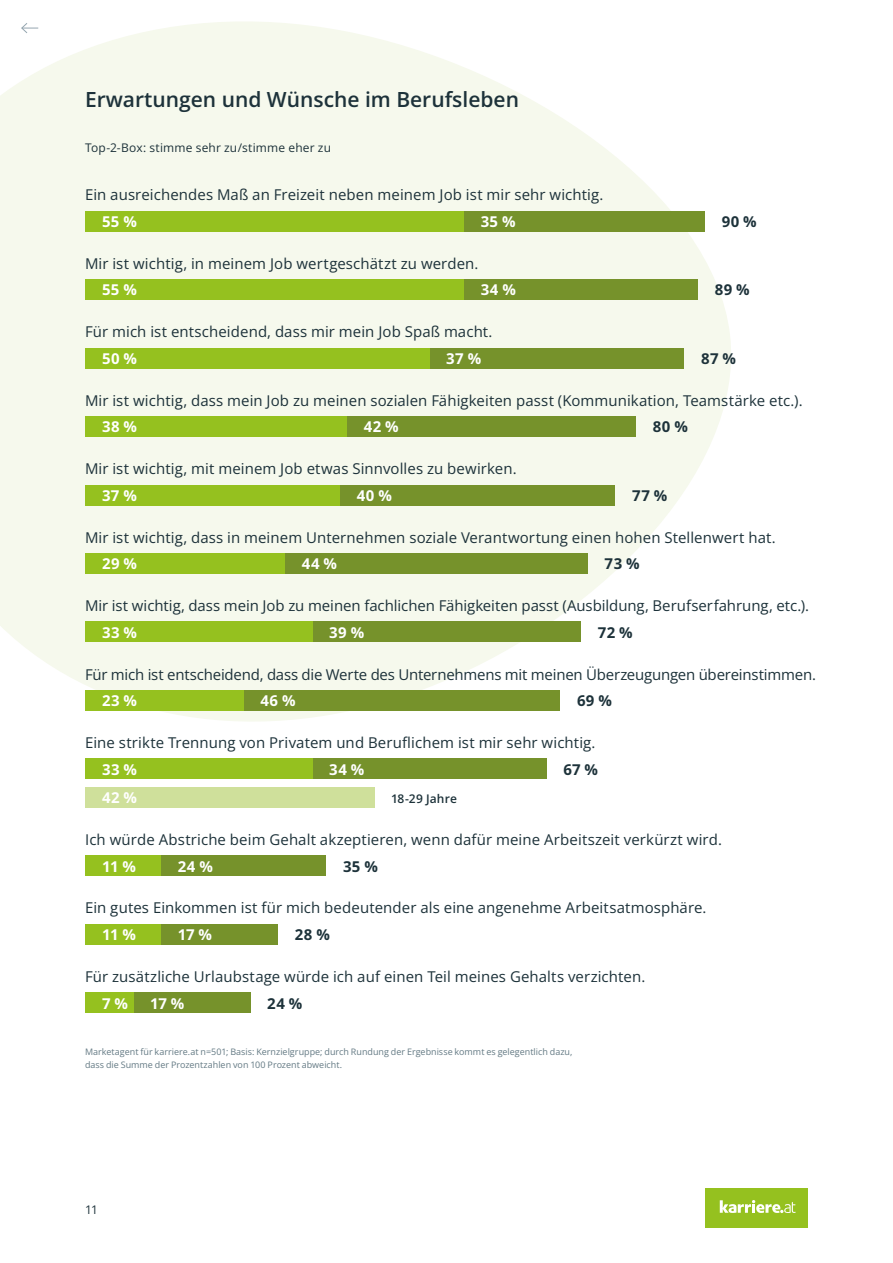
<style>
.page{position:relative;width:893px;height:1263px;background:#fff}
.page>*{position:absolute;margin:0;border:0;box-sizing:border-box;transform-origin:0 0}
.t1{font:600 21px "Open Sans";color:#1d323a}
.t2{font:15px "Open Sans";letter-spacing:.005em;color:#1d323a}
.t3{font:15px "Open Sans";letter-spacing:-.015em;color:#1d323a}
.t4{font:700 15px "Open Sans";letter-spacing:.025em;color:#fff}
.t5{font:700 15px "Open Sans";letter-spacing:.03em;color:#1d323a}
.t6{font:12px "Open Sans";letter-spacing:.015em;color:#1d323a}
.t7{font:600 12px "Open Sans";letter-spacing:.015em;color:#1d323a}
.t8{font:9px/13.5px "Open Sans";color:#647a84}
</style>
<div class="page">
<svg style="left:0;top:22px;width:731px;height:700px;fill:#f6f9ed"></svg>
<div style="left:464px;top:211px;width:241px;height:20px;background:#76922b"></div>
<div style="left:312px;top:622px;width:269px;height:20px;background:#76922b"></div>
<div style="left:347px;top:416px;width:289px;height:21px;background:#76922b"></div>
<div style="left:161px;top:856px;width:165px;height:20px;background:#76922b"></div>
<div style="left:464px;top:279px;width:234px;height:21px;background:#76922b"></div>
<div style="left:243px;top:690px;width:317px;height:21px;background:#76922b"></div>
<div style="left:340px;top:485px;width:275px;height:20px;background:#76922b"></div>
<div style="left:161px;top:924px;width:117px;height:21px;background:#76922b"></div>
<div style="left:429px;top:348px;width:255px;height:20px;background:#76922b"></div>
<div style="left:312px;top:759px;width:234px;height:20px;background:#76922b"></div>
<div style="left:285px;top:553px;width:303px;height:21px;background:#76922b"></div>
<div style="left:133px;top:993px;width:117px;height:20px;background:#76922b"></div>
<div style="left:85px;top:211px;width:379px;height:20px;background:#95c11f"></div>
<div style="left:85px;top:622px;width:227px;height:20px;background:#95c11f"></div>
<div style="left:85px;top:416px;width:262px;height:21px;background:#95c11f"></div>
<div style="left:85px;top:856px;width:76px;height:20px;background:#95c11f"></div>
<div style="left:85px;top:279px;width:379px;height:21px;background:#95c11f"></div>
<div style="left:85px;top:690px;width:158px;height:21px;background:#95c11f"></div>
<div style="left:85px;top:485px;width:255px;height:20px;background:#95c11f"></div>
<div style="left:85px;top:924px;width:76px;height:21px;background:#95c11f"></div>
<div style="left:85px;top:348px;width:344px;height:20px;background:#95c11f"></div>
<div style="left:85px;top:759px;width:227px;height:20px;background:#95c11f"></div>
<div style="left:85px;top:553px;width:200px;height:21px;background:#95c11f"></div>
<div style="left:85px;top:993px;width:48px;height:20px;background:#95c11f"></div>
<div style="left:85px;top:787px;width:289px;height:21px;background:#cfe09b"></div>
<div style="left:706px;top:1188px;width:102px;height:39px;background:#95c11f"></div>
<svg style="left:720px;top:1200px;width:75px;height:13px"></svg>
<svg style="left:21px;top:22px;width:17px;height:12px"></svg>
<h1 class="t1" style="left:85px;top:85px;width:435px">Erwartungen und Wünsche im Berufsleben</h1>
<p class="t6" style="left:85px;top:140px;width:247px">Top-2-Box: stimme sehr zu/stimme eher zu</p>
<p class="t2" style="left:85px;top:184px;width:520px">Ein ausreichendes Maß an Freizeit neben meinem Job ist mir sehr wichtig.</p>
<p class="t4" style="left:102px;top:211px;width:36px">55 %</p>
<p class="t4" style="left:481px;top:211px;width:36px">35 %</p>
<p class="t2" style="left:85px;top:253px;width:395px">Mir ist wichtig, in meinem Job wertgeschätzt zu werden.</p>
<p class="t4" style="left:102px;top:279px;width:36px">55 %</p>
<p class="t4" style="left:481px;top:279px;width:37px">34 %</p>
<p class="t2" style="left:85px;top:321px;width:409px">Für mich ist entscheidend, dass mir mein Job Spaß macht.</p>
<p class="t4" style="left:102px;top:348px;width:36px">50 %</p>
<p class="t4" style="left:446px;top:348px;width:36px">37 %</p>
<p class="t5" style="left:722px;top:211px;width:37px">90 %</p>
<p class="t5" style="left:715px;top:279px;width:36px">89 %</p>
<p class="t5" style="left:701px;top:348px;width:36px">87 %</p>
<p class="t2" style="left:85px;top:390px;width:719px">Mir ist wichtig, dass mein Job zu meinen sozialen Fähigkeiten passt (Kommunikation, Teamstärke etc.).</p>
<p class="t4" style="left:102px;top:416px;width:37px">38 %</p>
<p class="t4" style="left:364px;top:416px;width:36px">42 %</p>
<p class="t5" style="left:653px;top:416px;width:37px">80 %</p>
<p class="t2" style="left:85px;top:458px;width:433px">Mir ist wichtig, mit meinem Job etwas Sinnvolles zu bewirken.</p>
<p class="t4" style="left:102px;top:485px;width:36px">37 %</p>
<p class="t4" style="left:357px;top:485px;width:37px">40 %</p>
<p class="t5" style="left:632px;top:485px;width:37px">77 %</p>
<p class="t2" style="left:85px;top:527px;width:692px">Mir ist wichtig, dass in meinem Unternehmen soziale Verantwortung einen hohen Stellenwert hat.</p>
<p class="t4" style="left:102px;top:553px;width:36px">29 %</p>
<p class="t4" style="left:302px;top:553px;width:37px">44 %</p>
<p class="t5" style="left:605px;top:553px;width:37px">73 %</p>
<p class="t2" style="left:85px;top:595px;width:726px">Mir ist wichtig, dass mein Job zu meinen fachlichen Fähigkeiten passt (Ausbildung, Berufserfahrung, etc.).</p>
<p class="t4" style="left:102px;top:622px;width:36px">33 %</p>
<p class="t4" style="left:329px;top:622px;width:36px">39 %</p>
<p class="t5" style="left:598px;top:622px;width:37px">72 %</p>
<p class="t3" style="left:85px;top:664px;width:732px">Für mich ist entscheidend, dass die Werte des Unternehmens mit meinen Überzeugungen übereinstimmen.</p>
<p class="t4" style="left:102px;top:690px;width:37px">23 %</p>
<p class="t4" style="left:260px;top:690px;width:37px">46 %</p>
<p class="t5" style="left:577px;top:690px;width:36px">69 %</p>
<p class="t2" style="left:85px;top:732px;width:512px">Eine strikte Trennung von Privatem und Beruflichem ist mir sehr wichtig.</p>
<p class="t4" style="left:102px;top:759px;width:36px">33 %</p>
<p class="t4" style="left:102px;top:787px;width:36px">42 %</p>
<p class="t4" style="left:329px;top:759px;width:37px">34 %</p>
<p class="t7" style="left:391px;top:790px;width:68px">18-29 Jahre</p>
<p class="t5" style="left:563px;top:759px;width:36px">67 %</p>
<p class="t2" style="left:85px;top:829px;width:638px">Ich würde Abstriche beim Gehalt akzeptieren, wenn dafür meine Arbeitszeit verkürzt wird.</p>
<p class="t4" style="left:102px;top:856px;width:35px">11 %</p>
<p class="t4" style="left:178px;top:856px;width:37px">24 %</p>
<p class="t5" style="left:343px;top:856px;width:36px">35 %</p>
<p class="t2" style="left:85px;top:898px;width:623px">Ein gutes Einkommen ist für mich bedeutender als eine angenehme Arbeitsatmosphäre.</p>
<p class="t4" style="left:102px;top:924px;width:35px">11 %</p>
<p class="t4" style="left:178px;top:924px;width:36px">17 %</p>
<p class="t5" style="left:295px;top:924px;width:37px">28 %</p>
<p class="t2" style="left:85px;top:966px;width:562px">Für zusätzliche Urlaubstage würde ich auf einen Teil meines Gehalts verzichten.</p>
<p class="t5" style="left:267px;top:992px;width:37px">24 %</p>
<p class="t4" style="left:150px;top:992px;width:36px">17 %</p>
<p class="t8" style="left:85px;top:1044px;width:489px">Marketagent für karriere.at n=501; Basis: Kernzielgruppe; durch Rundung der Ergebnisse kommt es gelegentlich dazu, dass die Summe der Prozentzahlen von 100 Prozent abweicht.</p>
<p class="t4" style="left:102px;top:992px;width:27px">7 %</p>
<p class="t6" style="left:85px;top:1201px;width:14px">11</p>
</div>
